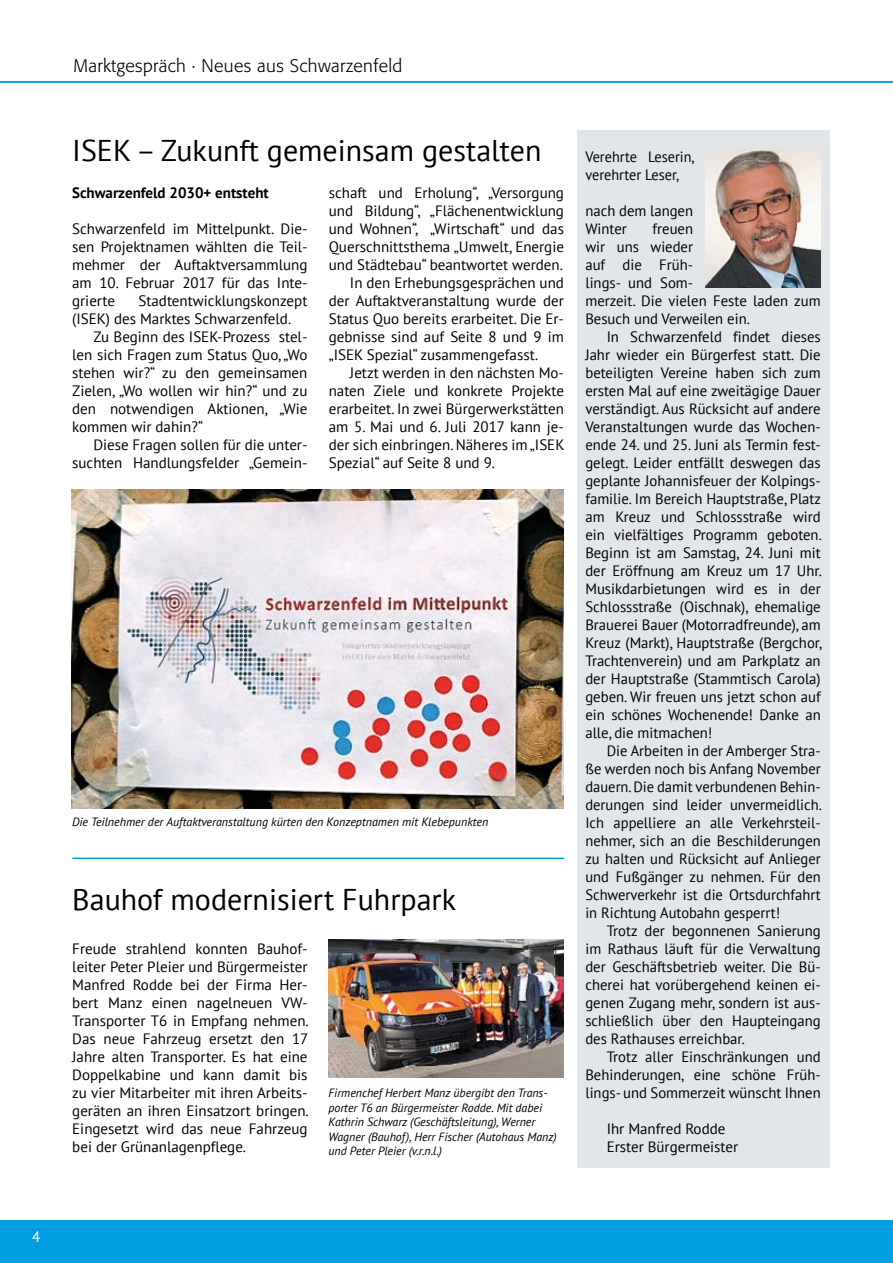
<style>
.page{position:relative;width:893px;height:1263px;background:#fff}
.page>*{position:absolute;margin:0;border:0;box-sizing:border-box;transform-origin:0 0}
.t1{font:30px "PT Sans";color:#000}
.t2{font:300 18px "Formata";letter-spacing:.02em;color:#000}
.t3{font:15px/18px "PT Sans";color:#000;text-align:justify}
.t4{font:15px/18px "PT Sans";color:#000;scale:.95 1}
.t5{font:700 15px "PT Sans";color:#000}
.t6{font:15px "PT Sans";color:#fff}
.t7{font:italic 12px/14.4px "PT Sans";color:#000}
</style>
<div class="page">
<div style="left:577px;top:130px;width:252px;height:1037px;background:#e2e6e9"></div>
<hr style="left:72px;top:857px;width:492px;height:2px;background:#009ee0">
<div style="left:0;top:1220px;width:893px;height:43px;background:#009ee0"></div>
<hr style="left:0;top:81px;width:893px;height:2px;background:#009ee0">
<img style="left:328px;top:939px;width:236px;height:138px">
<img style="left:72px;top:489px;width:492px;height:319px">
<img style="left:706px;top:149px;width:115px;height:139px">
<p class="t6" style="left:32px;top:1227px;width:10px">4</p>
<p class="t2" style="left:73px;top:55px;width:330px">Marktgespräch · Neues aus Schwarzenfeld</p>
<h1 class="t1" style="left:72px;top:131px;width:471px">ISEK – Zukunft gemeinsam gestalten</h1>
<p class="t5" style="left:72px;top:182px;width:198px">Schwarzenfeld 2030+ entsteht</p>
<p class="t3" style="left:72px;top:219px;width:237px">Schwarzenfeld im Mittelpunkt. Die&shy;sen Projektnamen wählten die Teil&shy;mehmer der Auftaktversammlung am 10. Februar 2017 für das Inte&shy;grierte</p>
<p class="t3" style="left:72px;top:291px;width:237px;text-indent:66px">Stadtentwicklungskonzept (ISEK) des Marktes Schwarzenfeld.</p>
<p class="t3" style="left:72px;top:327px;width:237px;text-indent:21px">Zu Beginn des ISEK-Prozess stel&shy;len sich Fragen zum Status Quo, „Wo stehen wir?“ zu den gemeinsamen Zielen, „Wo wollen wir hin?“ und zu den notwendigen Aktionen, „Wie kommen wir dahin?“</p>
<p class="t3" style="left:72px;top:435px;width:237px;text-align:right">Diese Fragen sollen für die unter&shy;suchten Handlungsfelder „Gemein-</p>
<p class="t3" style="left:329px;top:183px;width:237px">schaft und Erholung“, „Versorgung</p>
<p class="t3" style="left:329px;top:201px;width:237px">und Bildung“, „Flächenentwicklung</p>
<p class="t3" style="left:329px;top:219px;width:237px">und Wohnen“, „Wirtschaft“ und das</p>
<p class="t3" style="left:329px;top:237px;width:237px">Querschnittsthema „Umwelt, Energie</p>
<p class="t3" style="left:329px;top:255px;width:236px">und Städtebau“ beantwortet werden.</p>
<p class="t3" style="left:350px;top:273px;width:216px">In den Erhebungsgesprächen und</p>
<p class="t3" style="left:329px;top:291px;width:237px">der Auftaktveranstaltung wurde der</p>
<p class="t3" style="left:329px;top:309px;width:237px">Status Quo bereits erarbeitet. Die Er-</p>
<p class="t3" style="left:329px;top:327px;width:237px">gebnisse sind auf Seite 8 und 9 im</p>
<p class="t3" style="left:329px;top:345px;width:211px">„ISEK Spezial“ zusammengefasst.</p>
<p class="t3" style="left:350px;top:363px;width:216px">Jetzt werden in den nächsten Mo-</p>
<p class="t3" style="left:329px;top:381px;width:237px">naten Ziele und konkrete Projekte</p>
<p class="t3" style="left:329px;top:399px;width:237px">erarbeitet. In zwei Bürgerwerkstätten</p>
<p class="t3" style="left:329px;top:417px;width:237px">am 5. Mai und 6. Juli 2017 kann je-</p>
<p class="t3" style="left:329px;top:435px;width:237px">der sich einbringen. Näheres im „ISEK</p>
<p class="t3" style="left:329px;top:453px;width:168px">Spezial“ auf Seite 8 und 9.</p>
<p class="t7" style="left:72px;top:814px;width:418px">Die Teilnehmer der Auftaktveranstaltung kürten den Konzeptnamen mit Klebepunkten</p>
<h1 class="t1" style="left:72px;top:880px;width:385px">Bauhof modernisiert Fuhrpark</h1>
<p class="t3" style="left:72px;top:939px;width:238px">Freude strahlend konnten Bauhof&shy;leiter Peter Pleier und Bürgermeister Manfred Rodde bei der Firma Her&shy;bert Manz einen nagelneuen VW-Transporter T6 in Empfang nehmen.<br>Das neue Fahrzeug ersetzt den 17<br>Jahre alten Transporter. Es hat eine Doppelkabine und kann damit bis zu vier Mitarbeiter mit ihren Arbeits&shy;geräten an ihren Einsatzort bringen.<br>Eingesetzt wird das neue Fahrzeug bei der Grünanlagenpflege.</p>
<p class="t7" style="left:328px;top:1085px;width:230px">Firmenchef Herbert Manz übergibt den Trans&shy;porter T6 an Bürgermeister Rodde. Mit dabei Kathrin Schwarz (Geschäftsleitung), Werner Wagner (Bauhof), Herr Fischer (Autohaus Manz) und Peter Pleier (v.r.n.l.)</p>
<p class="t4" style="left:585px;top:147px;width:116px">Verehrte Leserin, verehrter Leser,</p>
<p class="t3" style="left:585px;top:201px;width:109px">nach dem langen<br>Winter</p>
<p class="t3" style="left:585px;top:219px;width:237px;text-align:left;text-indent:67px">freuen<br>wir uns wieder<br>auf die Früh-<br>lings- und Som-<br>merzeit. Die vielen Feste laden zum<br>Besuch und Verweilen ein.</p>
<p class="t3" style="left:585px;top:327px;width:238px;text-align:left;text-indent:21px">In Schwarzenfeld findet dieses Jahr wieder ein Bürgerfest statt. Die beteiligten Vereine haben sich zum ersten Mal auf eine zweitägige Dauer verständigt. Aus Rücksicht auf andere Veranstaltungen wurde das Wochen&shy;ende 24. und 25. Juni als Termin fest&shy;gelegt. Leider entfällt deswegen das geplante Johannisfeuer der Kolpings&shy;familie. Im Bereich Hauptstraße, Platz am Kreuz und Schlossstraße wird ein vielfältiges Programm geboten.<br>Beginn ist am Samstag, 24. Juni mit der Eröffnung am Kreuz um 17 Uhr.<br>Musikdarbietungen wird es in der Schlossstraße (Oischnak), ehemalige Brauerei Bauer (Motorradfreunde), am Kreuz (Markt), Hauptstraße (Bergchor, Trachtenverein) und am Parkplatz an der Hauptstraße (Stammtisch Carola) geben. Wir freuen uns jetzt schon auf ein schönes Wochenende! Danke an alle, die mitmachen!</p>
<p class="t3" style="left:585px;top:741px;width:238px;text-indent:21px">Die Arbeiten in der Amberger Stra&shy;ße werden noch bis Anfang November dauern. Die damit verbundenen Behin&shy;derungen sind leider unvermeidlich.<br>Ich appelliere an alle Verkehrsteil&shy;nehmer, sich an die Beschilderungen zu halten und Rücksicht auf Anlieger und Fußgänger zu nehmen. Für den Schwerverkehr ist die Ortsdurchfahrt in Richtung Autobahn gesperrt!</p>
<p class="t3" style="left:585px;top:921px;width:237px;text-indent:21px">Trotz der begonnenen Sanierung im Rathaus läuft für die Verwaltung der Geschäftsbetrieb weiter. Die Bü&shy;cherei hat vorübergehend keinen ei&shy;genen Zugang mehr, sondern ist aus&shy;schließlich über den Haupteingang des Rathauses erreichbar.</p>
<p class="t3" style="left:585px;top:1047px;width:237px;text-indent:21px">Trotz aller Einschränkungen und Behinderungen, eine schöne Früh&shy;lings- und Sommerzeit wünscht Ihnen</p>
<p class="t3" style="left:607px;top:1119px;width:133px">Ihr Manfred Rodde<br>Erster Bürgermeister</p>
</div>
